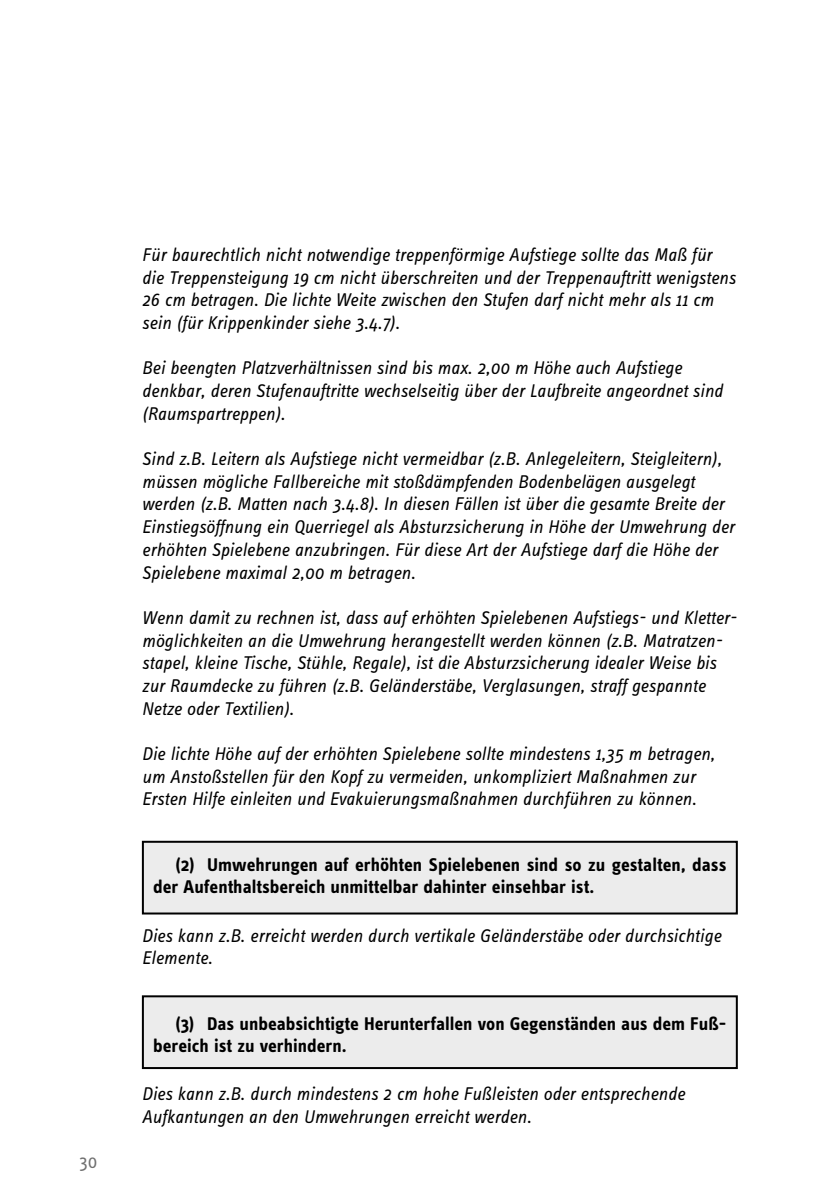
<style>
.page{position:relative;width:840px;height:1191px;background:#fff}
.page>*{position:absolute;margin:0;border:0;box-sizing:border-box;transform-origin:0 0}
.t1{font:italic 19px/22.6px "Info OT Text";color:#000}
.t2{font:700 19px/22.6px "Info OT Text";color:#000}
.t3{font:19px "Info OT Text";color:#6f6f6f}
</style>
<div class="page">
<div style="left:143px;top:996px;width:593px;height:72px;background:#ececec"></div>
<div style="left:142px;top:995px;width:595px;height:74px;border:2px solid #000"></div>
<div style="left:143px;top:841px;width:593px;height:72px;background:#ececec"></div>
<div style="left:142px;top:840px;width:595px;height:74px;border:2px solid #000"></div>
<p class="t3" style="left:79px;top:1150px;width:19px">30</p>
<p class="t1" style="left:142px;top:243px;width:595px">Für baurechtlich nicht notwendige treppenförmige Aufstiege sollte das Maß für die Treppensteigung 19 cm nicht überschreiten und der Treppenauftritt wenigstens 26 cm betragen. Die lichte Weite zwischen den Stufen darf nicht mehr als 11 cm sein (für Krippenkinder siehe 3.4.7).</p>
<p class="t1" style="left:142px;top:356px;width:582px">Bei beengten Platzverhältnissen sind bis max. 2,00 m Höhe auch Aufstiege denkbar, deren Stufenauftritte wechselseitig über der Laufbreite angeordnet sind (Raumspartreppen).</p>
<p class="t1" style="left:142px;top:447px;width:594px">Sind z.B. Leitern als Aufstiege nicht vermeidbar (z.B. Anlegeleitern, Steigleitern), müssen mögliche Fallbereiche mit stoßdämpfenden Bodenbelägen ausgelegt werden (z.B. Matten nach 3.4.8). In diesen Fällen ist über die gesamte Breite der Einstiegsöffnung ein Querriegel als Absturzsicherung in Höhe der Umwehrung der erhöhten Spielebene anzubringen. Für diese Art der Aufstiege darf die Höhe der Spielebene maximal 2,00 m betragen.</p>
<p class="t1" style="left:142px;top:606px;width:596px">Wenn damit zu rechnen ist, dass auf erhöhten Spielebenen Aufstiegs- und Kletter&shy;möglichkeiten an die Umwehrung herangestellt werden können (z.B. Matratzen&shy;stapel, kleine Tische, Stühle, Regale), ist die Absturzsicherung idealer Weise bis zur Raumdecke zu führen (z.B. Geländerstäbe, Verglasungen, straff gespannte Netze oder Textilien).</p>
<p class="t1" style="left:142px;top:742px;width:574px">Die lichte Höhe auf der erhöhten Spielebene sollte mindestens 1,35 m betragen, um Anstoßstellen für den Kopf zu vermeiden, unkompliziert Maßnahmen zur<br>Ersten Hilfe einleiten und Evakuierungsmaßnahmen durchführen zu können.</p>
<p class="t2" style="left:153px;top:852px;width:574px;text-indent:22px">(2) Umwehrungen auf erhöhten Spielebenen sind so zu gestalten, dass der Aufenthaltsbereich unmittelbar dahinter einsehbar ist.</p>
<p class="t1" style="left:142px;top:923px;width:580px">Dies kann z.B. erreicht werden durch vertikale Geländerstäbe oder durchsichtige<br>Elemente.</p>
<p class="t2" style="left:153px;top:1011px;width:574px;text-indent:22px">(3) Das unbeabsichtigte Herunterfallen von Gegenständen aus dem Fuß&shy;bereich ist zu verhindern.</p>
<p class="t1" style="left:142px;top:1082px;width:544px">Dies kann z.B. durch mindestens 2 cm hohe Fußleisten oder entsprechende<br>Aufkantungen an den Umwehrungen erreicht werden.</p>
</div>
